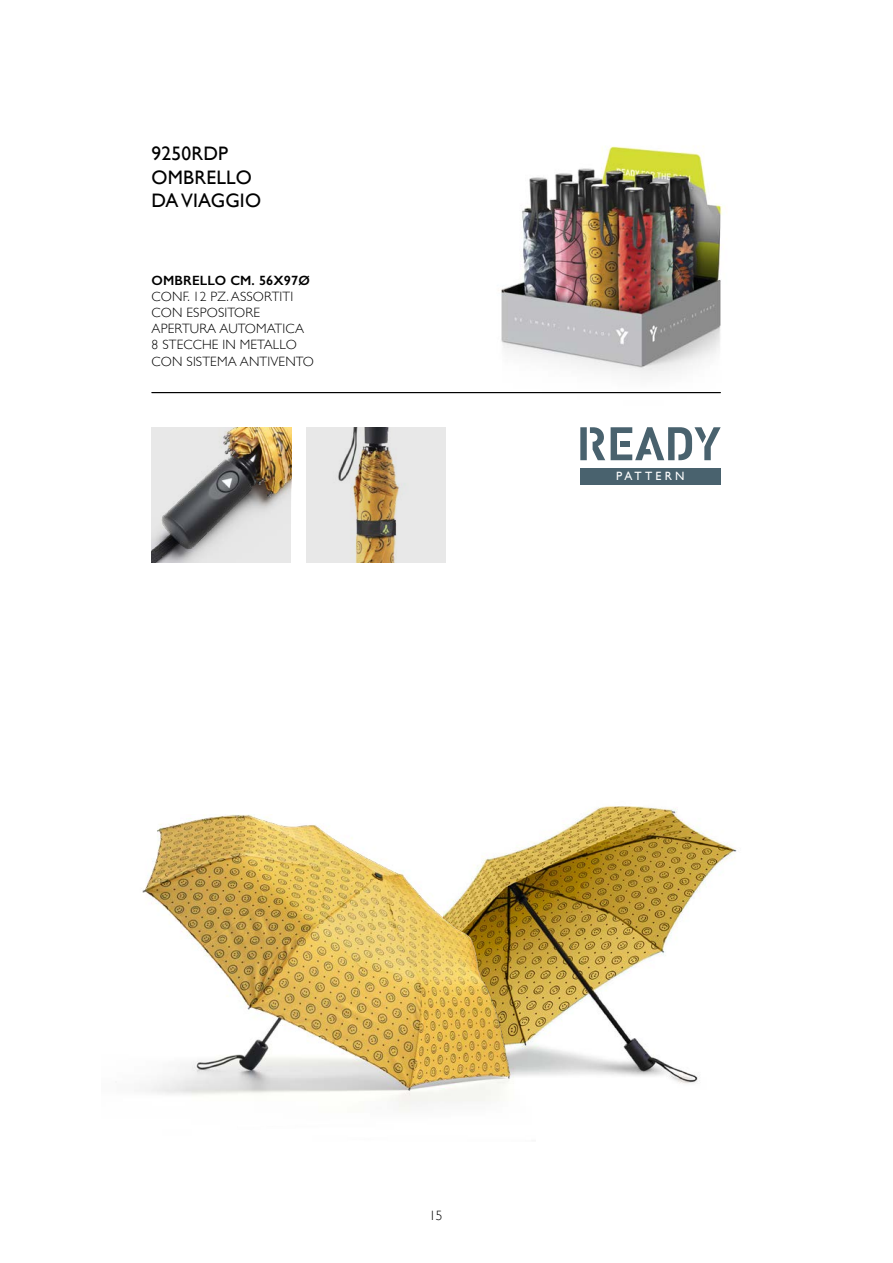
<style>
.page{position:relative;width:893px;height:1263px;background:#fff}
.page>*{position:absolute;margin:0;border:0;box-sizing:border-box;transform-origin:0 0}
.t1{font:19.5px/23.4px "Gill Sans";letter-spacing:.01em;color:#000}
.t2{font:300 13.5px/16.2px "Gill Sans";letter-spacing:.01em;color:#000}
.t3{font:600 13.5px "Gill Sans";letter-spacing:.01em;color:#000}
.t4{font:12px "Gill Sans";letter-spacing:.27em;color:#fff}
</style>
<div class="page">
<img style="left:404px;top:146px;width:322px;height:248px">
<hr style="left:152px;top:392px;width:569px;height:1px;background:#000">
<img style="left:142px;top:814px;width:302px;height:297px">
<img style="left:444px;top:806px;width:293px;height:296px">
<img style="left:306px;top:427px;width:139px;height:136px">
<img style="left:151px;top:427px;width:140px;height:136px">
<svg style="left:580px;top:427px;width:25px;height:33px"></svg>
<svg style="left:611px;top:427px;width:110px;height:33px"></svg>
<div style="left:620px;top:441px;width:10px;height:5px;background:#49626e"></div>
<div style="left:580px;top:468px;width:140px;height:17px;background:#49626e"></div>
<h1 class="t1" style="left:152px;top:142px;width:111px">9250RDP<br>OMBRELLO<br>DA VIAGGIO</h1>
<p class="t3" style="left:152px;top:272px;width:160px">OMBRELLO CM. 56X97Ø</p>
<p class="t2" style="left:152px;top:288px;width:164px">CONF. 12 PZ. ASSORTITI<br>CON ESPOSITORE<br>APERTURA AUTOMATICA<br>8 STECCHE IN METALLO<br>CON SISTEMA ANTIVENTO</p>
<p class="t4" style="left:616px;top:469px;width:70px">PATTERN</p>
<p class="t2" style="left:429px;top:1207px;width:15px">15</p>
</div>
